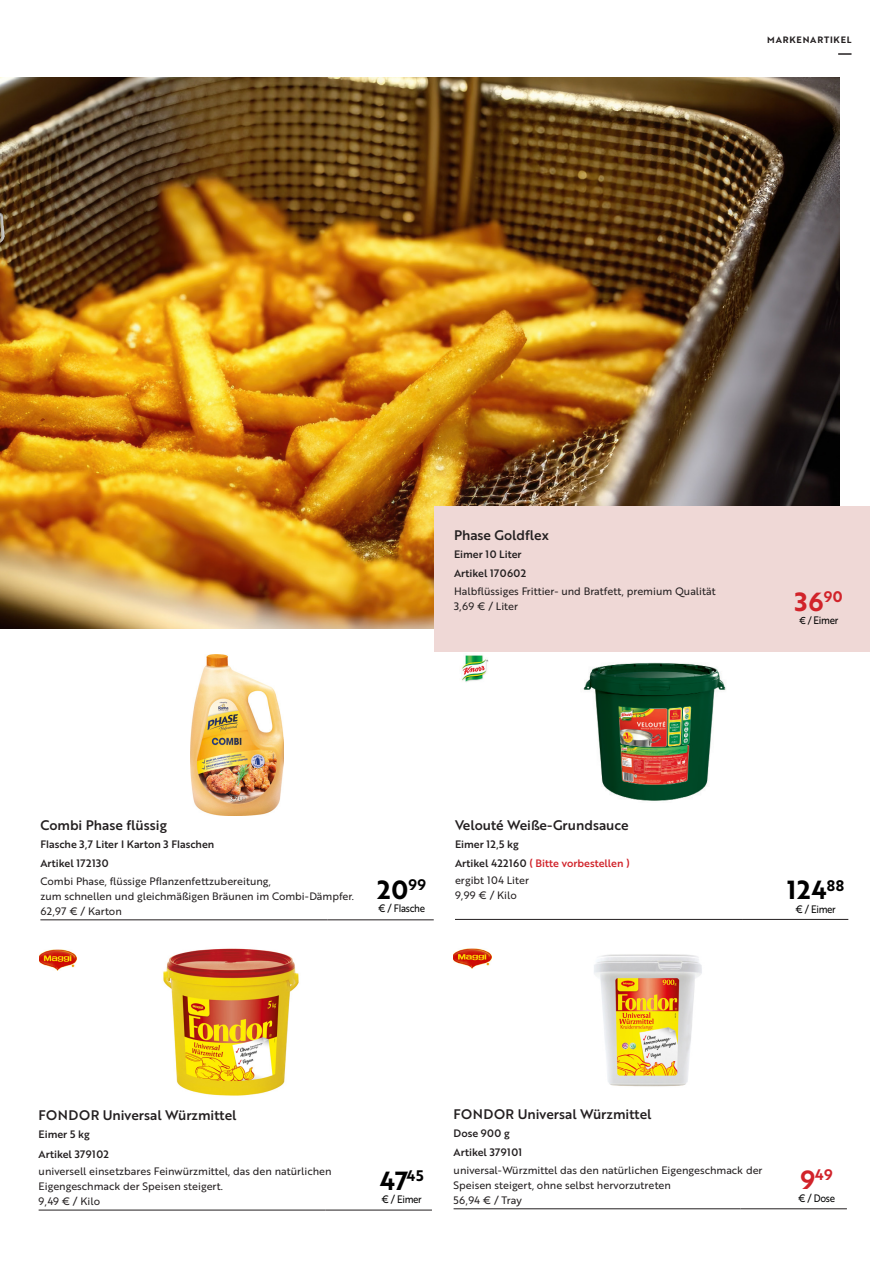
<style>
.page{position:relative;width:893px;height:1263px;background:#fff}
.page>*{position:absolute;margin:0;border:0;box-sizing:border-box;transform-origin:0 0}
.t1{font:25.5px "Brother 1816 Bold";letter-spacing:.04em;color:#000}
.t2{font:25.5px "Brother 1816 Bold";color:#d1232a}
.t3{font:14.85px "Brother 1816 Bold";color:#d1232a}
.t4{font:13.5px "Brother 1816 Medium";color:#231f20}
.t5{font:10.5px "Brother 1816 Regular";color:#231f20}
.t6{font:10.5px "Brother 1816 Medium";color:#231f20}
.t7{font:10.5px "Brother 1816 Medium";letter-spacing:.025em;color:#231f20}
.t8{font:10.5px "Brother 1816 Regular";letter-spacing:-.03em;color:#000;scale:.9 1}
.t9{font:10.5px "Brother 1816 Medium";color:#d1232a}
.t10{font:9px "Brother 1816 Bold";letter-spacing:.09em;color:#231f20}
.s1{font-size:9.75px}
.s2{color:#231f20}
.s3{font-size:25.5px}
</style>
<div class="page">
<svg style="left:838px;top:53px;width:13px;height:2px"></svg>
<hr style="left:40px;top:919px;width:287px;height:1px;background:#231f20">
<hr style="left:327px;top:919px;width:107px;height:1px;background:#231f20">
<img style="left:191px;top:654px;width:92px;height:162px">
<img style="left:0;top:78px;width:839px;height:550px">
<div style="left:434px;top:506px;width:436px;height:146px;background:#efd8d6"></div>
<img style="left:0;top:137px;width:4px;height:415px">
<hr style="left:39px;top:1210px;width:287px;height:1px;background:#231f20">
<hr style="left:326px;top:1210px;width:106px;height:1px;background:#231f20">
<img style="left:163px;top:948px;width:136px;height:148px">
<hr style="left:454px;top:1208px;width:287px;height:1px;background:#231f20">
<hr style="left:741px;top:1208px;width:106px;height:1px;background:#231f20">
<img style="left:594px;top:954px;width:108px;height:133px">
<img style="left:454px;top:949px;width:37px;height:20px">
<img style="left:583px;top:662px;width:143px;height:139px">
<hr style="left:455px;top:919px;width:287px;height:1px;background:#231f20">
<hr style="left:742px;top:919px;width:106px;height:1px;background:#231f20">
<img style="left:462px;top:655px;width:27px;height:27px">
<img style="left:39px;top:950px;width:38px;height:20px">
<p class="t10" style="left:767px;top:33px;width:86px">MARKENARTIKEL</p>
<p class="t4" style="left:454px;top:525px;width:96px">Phase Goldflex</p>
<p class="t6" style="left:454px;top:546px;width:69px">Eimer 10 Liter</p>
<p class="t7" style="left:454px;top:565px;width:74px">Artikel 170602</p>
<p class="t5" style="left:454px;top:583px;width:263px">Halbflüssiges Frittier- und Bratfett, premium Qualität</p>
<p class="t5" style="left:454px;top:598px;width:65px">3,69 € / Liter</p>
<p class="t2" style="left:795px;top:582px;width:49px">36<sup>90</sup></p>
<p class="t8" style="left:799px;top:613px;width:45px"><span class="s1">€ /</span> Eimer</p>
<p class="t4" style="left:40px;top:815px;width:128px">Combi Phase flüssig</p>
<p class="t6" style="left:40px;top:836px;width:175px">Flasche 3,7 Liter I Karton 3 Flaschen</p>
<p class="t7" style="left:40px;top:855px;width:70px">Artikel 172130</p>
<p class="t5" style="left:40px;top:873px;width:232px">Combi Phase, flüssige Pflanzenfettzubereitung,</p>
<p class="t5" style="left:40px;top:888px;width:315px">zum schnellen und gleichmäßigen Bräunen im Combi-Dämpfer.</p>
<p class="t5" style="left:40px;top:903px;width:83px">62,97 € / Karton</p>
<p class="t1" style="left:377px;top:870px;width:50px">20<sup>99</sup></p>
<p class="t8" style="left:378px;top:900px;width:54px">€ / Flasche</p>
<p class="t4" style="left:455px;top:815px;width:175px">Velouté Weiße-Grundsauce</p>
<p class="t6" style="left:455px;top:836px;width:65px">Eimer 12,5 kg</p>
<p class="t9" style="left:455px;top:855px;width:176px"><span class="s2">Artikel 422160</span> ( Bitte vorbestellen )</p>
<p class="t5" style="left:455px;top:873px;width:76px">ergibt 104 Liter</p>
<p class="t5" style="left:455px;top:888px;width:63px">9,99 € / Kilo</p>
<p class="t1" style="left:787px;top:871px;width:59px">124<sup>88</sup></p>
<p class="t8" style="left:795px;top:901px;width:46px">€ / Eimer</p>
<p class="t4" style="left:39px;top:1105px;width:199px">FONDOR Universal Würzmittel</p>
<p class="t6" style="left:39px;top:1127px;width:53px">Eimer 5 kg</p>
<p class="t7" style="left:39px;top:1146px;width:72px">Artikel 379102</p>
<p class="t5" style="left:39px;top:1163px;width:294px">universell einsetzbares Feinwürzmittel, das den natürlichen</p>
<p class="t5" style="left:39px;top:1178px;width:186px">Eigengeschmack der Speisen steigert.</p>
<p class="t5" style="left:39px;top:1193px;width:63px">9,49 € / Kilo</p>
<p class="t1" style="left:380px;top:1161px;width:45px">47<sup>45</sup></p>
<p class="t8" style="left:381px;top:1192px;width:46px">€ / Eimer</p>
<p class="t4" style="left:454px;top:1104px;width:199px">FONDOR Universal Würzmittel</p>
<p class="t6" style="left:454px;top:1125px;width:58px">Dose 900 g</p>
<p class="t7" style="left:454px;top:1144px;width:70px">Artikel 379101</p>
<p class="t5" style="left:454px;top:1162px;width:311px">universal-Würzmittel das den natürlichen Eigengeschmack der</p>
<p class="t5" style="left:454px;top:1177px;width:219px">Speisen steigert, ohne selbst hervorzutreten</p>
<p class="t5" style="left:454px;top:1192px;width:70px">56,94 € / Tray</p>
<p class="t3" style="left:801px;top:1163px;width:33px"><span class="s3">9</span>49</p>
<p class="t8" style="left:798px;top:1190px;width:43px">€ / Dose</p>
</div>
